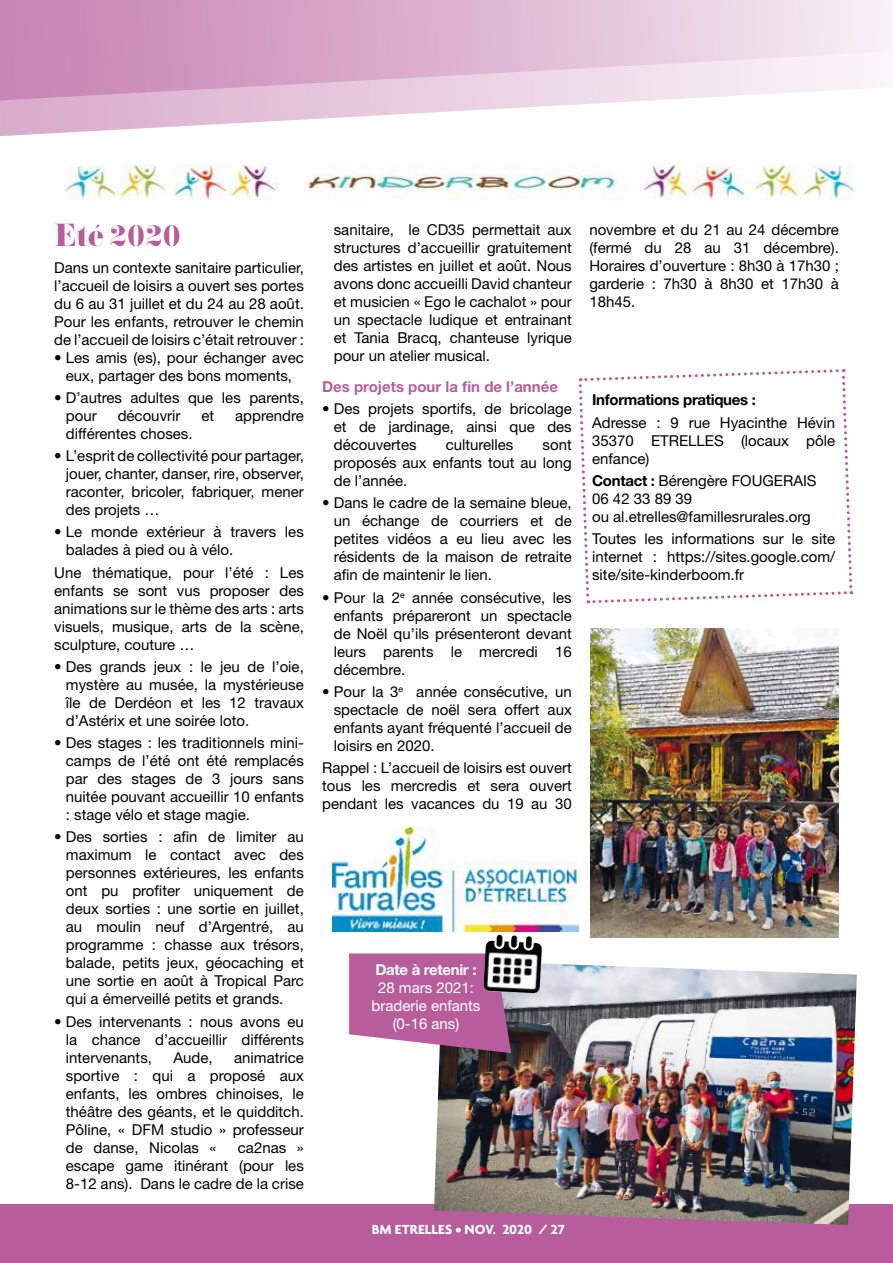
<style>
.page{position:relative;width:893px;height:1263px;background:#fff}
.page>*{position:absolute;margin:0;border:0;box-sizing:border-box;transform-origin:0 0}
.t1{font:28.5px "Pistilli";color:#b75d9c}
.t2{font:15px/18px "Helvetica Neue";color:#000;text-align:justify}
.t3{font:15px/18px "Helvetica Neue";color:#fff;text-align:center}
.t4{font:700 15px "Helvetica Neue";color:#b75d9c}
.t5{font:700 15px "Helvetica Neue";letter-spacing:-.02em;color:#000}
.t6{font:700 15px "Helvetica Neue";letter-spacing:-.02em;color:#fff}
.t7{font:700 14.25px "Agenda";color:#fff}
.s1{font-weight:700}
</style>
<div class="page">
<div style="left:0;top:1204px;width:893px;height:59px;background:#b75d9c"></div>
<svg style="left:0;top:0;width:893px;height:137px"></svg>
<img style="left:64px;top:164px;width:791px;height:37px">
<img style="left:333px;top:828px;width:246px;height:103px">
<img style="left:434px;top:963px;width:423px;height:262px">
<svg style="left:578px;top:369px;width:276px;height:235px"></svg>
<svg style="left:349px;top:953px;width:162px;height:100px;background:#b96aa1"></svg>
<img style="left:483px;top:935px;width:60px;height:58px">
<img style="left:591px;top:629px;width:247px;height:308px">
<h1 class="t1" style="left:54px;top:217px;width:128px">Eté 2020</h1>
<p class="t2" style="left:54px;top:258px;width:251px">Dans un contexte sanitaire particulier, l’accueil de loisirs a ouvert ses portes du 6 au 31 juillet et du 24 au 28 août.<br>Pour les enfants, retrouver le chemin de l’accueil de loisirs c’était retrouver :</p>
<p class="t2" style="left:54px;top:348px;width:251px;text-align:center">• Les amis (es), pour échanger avec eux, partager des bons moments,</p>
<p class="t2" style="left:66px;top:388px;width:239px;text-indent:-12px">• D’autres adultes que les parents, pour</p>
<p class="t2" style="left:118px;top:406px;width:64px">découvrir</p>
<p class="t2" style="left:201px;top:406px;width:14px">et</p>
<p class="t2" style="left:235px;top:406px;width:70px">apprendre</p>
<p class="t2" style="left:66px;top:424px;width:128px">différentes choses.</p>
<p class="t2" style="left:66px;top:446px;width:239px;text-indent:-12px">• L’esprit de collectivité pour partager, jouer, chanter, danser, rire, observer, raconter, bricoler, fabriquer, mener des projets …</p>
<p class="t2" style="left:66px;top:523px;width:239px;text-indent:-12px">• Le monde extérieur à travers les balades à pied ou à vélo.</p>
<p class="t2" style="left:54px;top:563px;width:251px">Une thématique, pour l’été : Les enfants se sont vus proposer des animations sur le thème des arts : arts visuels, musique, arts de la scène, sculpture, couture …</p>
<p class="t2" style="left:66px;top:657px;width:239px;text-indent:-12px">• Des grands jeux : le jeu de l’oie, mystère au musée, la mystérieuse île de Derdéon et les 12 travaux d’Astérix et une soirée loto.</p>
<p class="t2" style="left:66px;top:733px;width:239px;text-indent:-12px">• Des stages : les traditionnels mini&shy;camps de l’été ont été remplacés par des stages de 3 jours sans nuitée pouvant accueillir 10 enfants : stage vélo et stage magie.</p>
<p class="t2" style="left:66px;top:828px;width:239px;text-indent:-12px">• Des sorties : afin de limiter au maximum le contact avec des personnes extérieures, les enfants ont pu profiter uniquement de deux sorties : une sortie en juillet, au moulin neuf d’Argentré, au programme : chasse aux trésors, balade, petits jeux, géocaching et une sortie en août à Tropical Parc qui a émerveillé petits et grands.</p>
<p class="t2" style="left:66px;top:1012px;width:239px;text-indent:-12px">• Des intervenants : nous avons eu la chance d’accueillir différents intervenants,</p>
<p class="t2" style="left:66px;top:1048px;width:239px;text-indent:168px">animatrice sportive : qui a proposé aux enfants, les ombres chinoises, le théâtre des géants, et le quidditch.<br>Pôline, « DFM studio » professeur de danse, Nicolas «</p>
<p class="t2" style="left:173px;top:1048px;width:41px">Aude,</p>
<p class="t2" style="left:66px;top:1138px;width:239px;text-indent:172px">ca2nas » escape game itinérant (pour les 8-12 ans). Dans le cadre de la crise</p>
<p class="t2" style="left:334px;top:220px;width:239px">sanitaire, le CD35 permettait aux structures d’accueillir gratuitement des artistes en juillet et août. Nous avons donc accueilli David chanteur et musicien « Ego le cachalot » pour un spectacle ludique et entrainant et Tania Bracq, chanteuse lyrique pour un atelier musical.</p>
<p class="t4" style="left:322px;top:377px;width:237px">Des projets pour la fin de l’année</p>
<p class="t2" style="left:334px;top:399px;width:239px;text-indent:-12px">• Des projets sportifs, de bricolage et de jardinage, ainsi que des découvertes</p>
<p class="t2" style="left:446px;top:435px;width:69px">culturelles</p>
<p class="t2" style="left:334px;top:435px;width:239px;text-indent:209px">sont proposés aux enfants tout au long de l’année.</p>
<p class="t2" style="left:334px;top:494px;width:239px;text-indent:-12px">• Dans le cadre de la semaine bleue, un échange de courriers et de petites vidéos a eu lieu avec les résidents de la maison de retraite afin de maintenir le lien.</p>
<p class="t2" style="left:334px;top:588px;width:239px;text-indent:-12px">• Pour la 2<sup>e</sup> année consécutive, les enfants prépareront un spectacle de Noël qu’ils présenteront devant leurs parents le mercredi 16 décembre.</p>
<p class="t2" style="left:334px;top:682px;width:239px;text-indent:-12px">• Pour la 3<sup>e</sup> année consécutive, un spectacle de noël sera offert aux enfants ayant fréquenté l’accueil de loisirs en 2020.</p>
<p class="t2" style="left:322px;top:758px;width:251px">Rappel : L’accueil de loisirs est ouvert tous les mercredis et sera ouvert pendant les vacances du 19 au 30</p>
<p class="t2" style="left:589px;top:220px;width:251px">novembre et du 21 au 24 décembre (fermé du 28 au 31 décembre).<br>Horaires d’ouverture : 8h30 à 17h30 ; garderie : 7h30 à 8h30 et 17h30 à 18h45.</p>
<p class="t5" style="left:592px;top:391px;width:165px">Informations pratiques :</p>
<p class="t2" style="left:592px;top:413px;width:244px">Adresse : 9 rue Hyacinthe Hévin 35370 ETRELLES (locaux pôle enfance)</p>
<p class="t2" style="left:592px;top:471px;width:226px;text-align:left"><span class="s1">Contact :</span> Bérengère FOUGERAIS<br>06 42 33 89 39<br>ou al.etrelles@famillesrurales.org</p>
<p class="t2" style="left:592px;top:530px;width:244px">Toutes les informations sur le site internet : https://sites.google.com/ site/site-kinderboom.fr</p>
<p class="t6" style="left:375px;top:960px;width:103px">Date à retenir :</p>
<p class="t3" style="left:372px;top:978px;width:110px">28 mars 2021: braderie enfants (0-16 ans)</p>
<p class="t7" style="left:372px;top:1221px;width:195px">BM ETRELLES • NOV. 2020 / 27</p>
</div>
